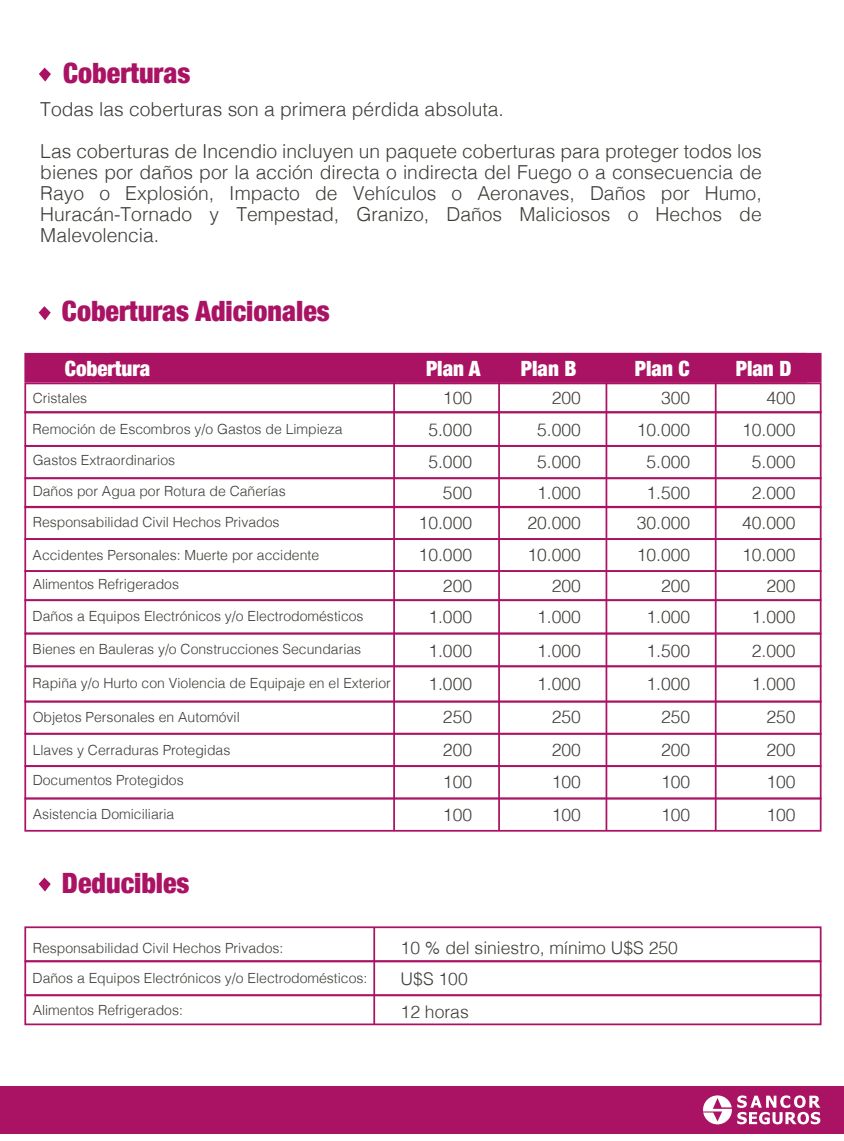
<style>
.page{position:relative;width:844px;height:1141px;background:#fff}
.page>*{position:absolute;margin:0;border:0;box-sizing:border-box;transform-origin:0 0}
.t1{font:900 condensed 28px "Helvetica Neue";color:#aa1363}
.t2{font:900 condensed 21px "Helvetica Neue";color:#fff}
.t3{font:300 19.25px/21px "Helvetica";color:#3d3d38}
.t4{font:300 17.5px/31.8px "Helvetica";color:#3d3d38;text-align:right}
.t5{font:300 14px/30.4px "Helvetica";color:#3d3d38}
</style>
<div class="page">
<div style="left:0;top:1086px;width:843px;height:48px;background:#aa1363"></div>
<svg style="left:703px;top:1095px;width:28px;height:29px"></svg>
<svg style="left:737px;top:1095px;width:83px;height:29px"></svg>
<div style="left:110px;top:353px;width:711px;height:30px;background:#aa1363"></div>
<div style="left:24px;top:353px;width:782px;height:30px;background:#aa1363;border:2px solid #aa1363"></div>
<div style="left:24px;top:383px;width:797px;height:30px;border:2px solid #aa1363"></div>
<div style="left:24px;top:411px;width:797px;height:36px;border:2px solid #aa1363"></div>
<div style="left:24px;top:445px;width:797px;height:34px;border:2px solid #aa1363"></div>
<hr style="left:393px;top:373px;width:2px;height:458px;background:#aa1363">
<div style="left:24px;top:477px;width:797px;height:31px;border:2px solid #aa1363"></div>
<div style="left:24px;top:506px;width:797px;height:34px;border:2px solid #aa1363"></div>
<div style="left:24px;top:538px;width:797px;height:34px;border:2px solid #aa1363"></div>
<div style="left:24px;top:570px;width:797px;height:31px;border:2px solid #aa1363"></div>
<div style="left:24px;top:733px;width:797px;height:34px;border:2px solid #aa1363"></div>
<hr style="left:498px;top:360px;width:2px;height:471px;background:#aa1363">
<hr style="left:605px;top:360px;width:2px;height:471px;background:#aa1363">
<hr style="left:714px;top:360px;width:2px;height:471px;background:#aa1363">
<div style="left:24px;top:765px;width:797px;height:34px;border:2px solid #aa1363"></div>
<div style="left:24px;top:798px;width:797px;height:34px;border:2px solid #aa1363"></div>
<div style="left:24px;top:599px;width:797px;height:35px;border:2px solid #aa1363"></div>
<div style="left:24px;top:633px;width:797px;height:34px;border:2px solid #aa1363"></div>
<div style="left:24px;top:665px;width:797px;height:38px;border:2px solid #aa1363"></div>
<svg style="left:39px;top:68px;width:12px;height:14px"></svg>
<svg style="left:39px;top:306px;width:12px;height:14px"></svg>
<svg style="left:39px;top:878px;width:12px;height:14px"></svg>
<hr style="left:373px;top:927px;width:2px;height:97px;background:#aa1363">
<div style="left:24px;top:994px;width:797px;height:31px;border:2px solid #aa1363"></div>
<div style="left:24px;top:926px;width:797px;height:36px;border:2px solid #aa1363"></div>
<h1 class="t1" style="left:63px;top:50px;width:129px">Coberturas</h1>
<h3 class="t3" style="left:40px;top:86px;width:722px;line-height:42px">Todas las coberturas son a primera pérdida absoluta.<br>Las coberturas de Incendio incluyen un paquete coberturas para proteger todos los</h3>
<h3 class="t3" style="left:40px;top:160px;width:722px;text-align:justify">bienes por daños por la acción directa o indirecta del Fuego o a consecuencia de Rayo o Explosión, Impacto de Vehículos o Aeronaves, Daños por Humo, Huracán-Tornado y Tempestad, Granizo, Daños Maliciosos o Hechos de Malevolencia.</h3>
<h1 class="t1" style="left:62px;top:288px;width:269px">Coberturas Adicionales</h1>
<h2 class="t2" style="left:477px;top:352px;width:77px">Opción 2</h2>
<h2 class="t2" style="left:601px;top:352px;width:77px">Opción 3</h2>
<h2 class="t2" style="left:725px;top:352px;width:77px">Opción 4</h2>
<h2 class="t2" style="left:65px;top:352px;width:87px">Cobertura</h2>
<h2 class="t2" style="left:426px;top:352px;width:56px">Plan A</h2>
<h2 class="t2" style="left:520px;top:352px;width:57px">Plan B</h2>
<h2 class="t2" style="left:634px;top:352px;width:56px">Plan C</h2>
<h2 class="t2" style="left:735px;top:352px;width:57px">Plan D</h2>
<p class="t5" style="left:33px;top:382px;width:311px">Cristales<br>Remoción de Escombros y/o Gastos de Limpieza</p>
<p class="t5" style="left:33px;top:444px;width:144px">Gastos Extraordinarios</p>
<p class="t5" style="left:33px;top:475px;width:254px">Daños por Agua por Rotura de Cañerías</p>
<p class="t5" style="left:33px;top:506px;width:248px">Responsabilidad Civil Hechos Privados</p>
<p class="t5" style="left:33px;top:538px;width:288px">Accidentes Personales: Muerte por accidente</p>
<p class="t5" style="left:33px;top:568px;width:148px">Alimentos Refrigerados</p>
<p class="t5" style="left:33px;top:600px;width:332px">Daños a Equipos Electrónicos y/o Electrodomésticos</p>
<p class="t5" style="left:33px;top:633px;width:330px">Bienes en Bauleras y/o Construcciones Secundarias</p>
<p class="t5" style="left:33px;top:667px;width:359px">Rapiña y/o Hurto con Violencia de Equipaje en el Exterior</p>
<p class="t5" style="left:33px;top:701px;width:208px">Objetos Personales en Automóvil</p>
<p class="t5" style="left:33px;top:733px;width:199px">Llaves y Cerraduras Protegidas</p>
<p class="t5" style="left:33px;top:764px;width:152px">Documentos Protegidos</p>
<p class="t5" style="left:33px;top:798px;width:143px">Asistencia Domiciliaria</p>
<p class="t4" style="left:428px;top:381px;width:45px;text-align:justify;text-indent:15px">100<br>5.000<br>5.000</p>
<p class="t4" style="left:537px;top:381px;width:45px;text-align:justify;text-indent:15px">200<br>5.000<br>5.000</p>
<p class="t4" style="left:636px;top:381px;width:55px">300<br>10.000<br>5.000</p>
<p class="t4" style="left:742px;top:381px;width:55px">400<br>10.000<br>5.000</p>
<p class="t4" style="left:418px;top:477px;width:55px;line-height:29.6px">500<br>10.000</p>
<p class="t4" style="left:418px;top:538px;width:55px">10.000</p>
<p class="t4" style="left:428px;top:569px;width:45px;line-height:31.3px">200<br>1.000</p>
<p class="t4" style="left:428px;top:633px;width:45px">1.000</p>
<p class="t4" style="left:527px;top:477px;width:55px;line-height:29.6px;text-align:center">1.000<br>20.000</p>
<p class="t4" style="left:527px;top:538px;width:55px">10.000</p>
<p class="t4" style="left:537px;top:569px;width:45px;line-height:31.3px">200<br>1.000</p>
<p class="t4" style="left:537px;top:633px;width:45px">1.000</p>
<p class="t4" style="left:443px;top:666px;width:31px;line-height:32.9px;text-align:justify;text-indent:-15px">1.000<br>250<br>200</p>
<p class="t4" style="left:551px;top:666px;width:31px;line-height:32.9px;text-align:justify;text-indent:-15px">1.000<br>250<br>200</p>
<p class="t4" style="left:636px;top:477px;width:55px;line-height:29.6px;text-align:center">1.500<br>30.000</p>
<p class="t4" style="left:636px;top:538px;width:55px">10.000</p>
<p class="t4" style="left:646px;top:569px;width:45px;line-height:31.3px">200<br>1.000</p>
<p class="t4" style="left:646px;top:633px;width:45px">1.500</p>
<p class="t4" style="left:646px;top:666px;width:45px;line-height:33.1px">1.000<br>250</p>
<p class="t4" style="left:661px;top:733px;width:31px">200</p>
<p class="t4" style="left:742px;top:477px;width:55px;line-height:29.6px;text-align:center">2.000<br>40.000</p>
<p class="t4" style="left:742px;top:538px;width:55px">10.000</p>
<p class="t4" style="left:751px;top:569px;width:45px;line-height:31.3px">200<br>1.000</p>
<p class="t4" style="left:751px;top:633px;width:45px">2.000</p>
<p class="t4" style="left:751px;top:667px;width:45px">1.000</p>
<p class="t4" style="left:766px;top:700px;width:31px">250</p>
<p class="t4" style="left:766px;top:733px;width:31px">200</p>
<p class="t4" style="left:443px;top:764px;width:31px;line-height:32.6px;text-align:left">100<br>100</p>
<p class="t4" style="left:551px;top:764px;width:31px;line-height:32.6px;text-align:left">100<br>100</p>
<p class="t4" style="left:661px;top:764px;width:31px;line-height:32.6px;text-align:left">100<br>100</p>
<p class="t4" style="left:766px;top:764px;width:31px;line-height:32.6px;text-align:left">100<br>100</p>
<h1 class="t1" style="left:62px;top:860px;width:129px">Deducibles</h1>
<p class="t5" style="left:33px;top:931px;width:336px">Responsabilidad Civil Hechos Privados:<br>Daños a Equipos Electrónicos y/o Electrodomésticos:</p>
<p class="t5" style="left:33px;top:993px;width:152px">Alimentos Refrigerados:</p>
<p class="t4" style="left:400px;top:930px;width:279px;text-align:left">10 % del siniestro, mínimo U$S 250<br>U$S 100<br>12 horas</p>
</div>
